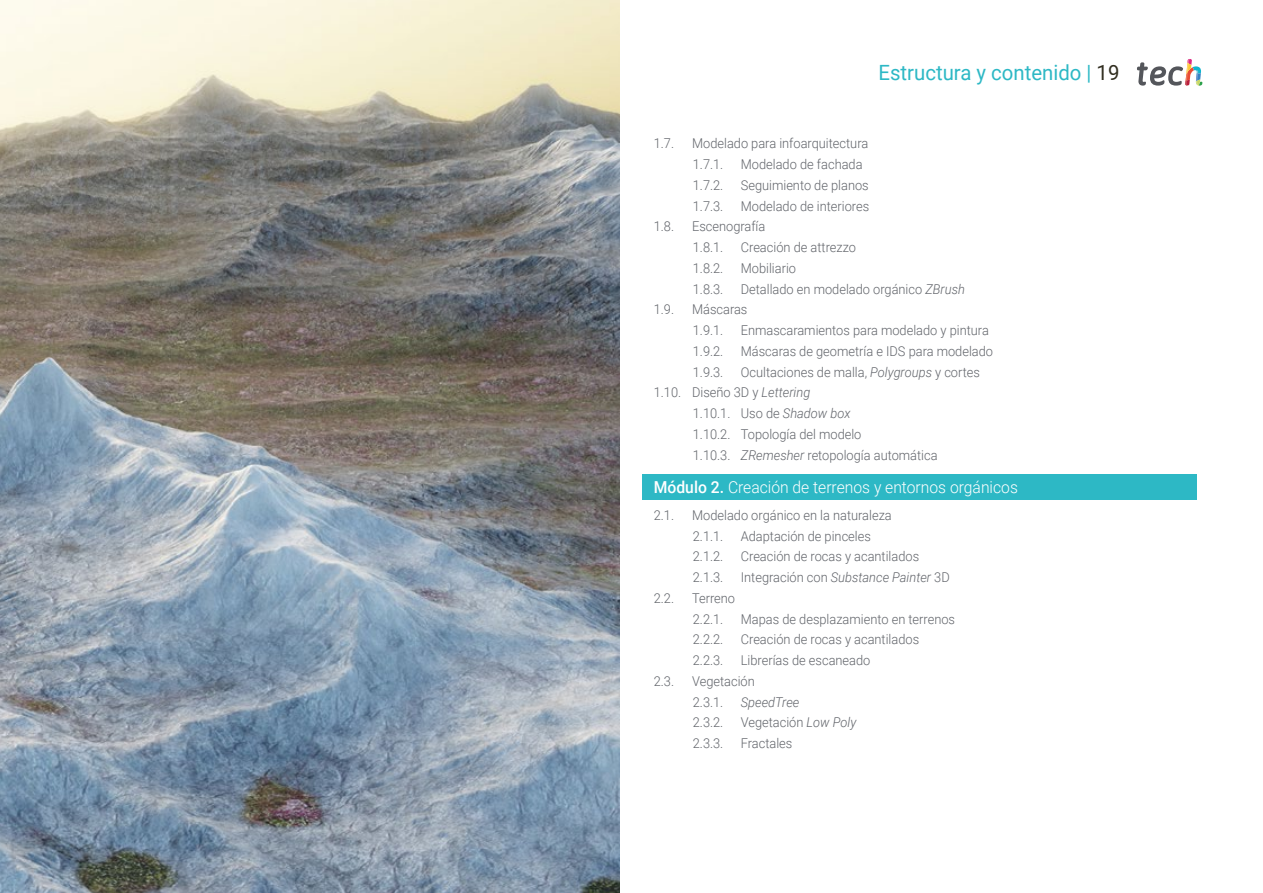
<style>
.page{position:relative;width:1263px;height:893px;background:#fff}
.page>*{position:absolute;margin:0;border:0;box-sizing:border-box;transform-origin:0 0}
.t1{font:21px "Roboto";color:#2db8c5}
.t2{font:300 16.5px "Roboto";color:#fff;scale:.95 1}
.t3{font:300 13.5px/20.7px "Roboto";color:#61646a;scale:.95 1}
.t4{font:italic 300 13.5px "Roboto";color:#61646a;scale:.95 1}
.s1{color:#312e20}
.s2{font-style:italic}
.s3{font-weight:500}
</style>
<div class="page">
<svg style="left:1137px;top:59px;width:65px;height:27px"></svg>
<div style="left:643px;top:474px;width:554px;height:25px;background:#2db8c5"></div>
<img style="left:0;top:0;width:620px;height:893px">
<h1 class="t1" style="left:878px;top:57px;width:242px">Estructura y contenido | <span class="s1">19</span></h1>
<p class="t3" style="left:654px;top:133px;width:23px">1.7.</p>
<p class="t3" style="left:692px;top:133px;width:187px">Modelado para infoarquitectura<br>1.7.1.</p>
<p class="t3" style="left:741px;top:153px;width:130px">Modelado de fachada</p>
<p class="t3" style="left:693px;top:174px;width:34px">1.7.2.</p>
<p class="t3" style="left:741px;top:174px;width:136px">Seguimiento de planos</p>
<p class="t3" style="left:693px;top:195px;width:34px">1.7.3.</p>
<p class="t3" style="left:741px;top:195px;width:137px">Modelado de interiores</p>
<p class="t3" style="left:654px;top:216px;width:23px">1.8.</p>
<p class="t3" style="left:692px;top:216px;width:79px">Escenografía<br>1.8.1.</p>
<p class="t3" style="left:741px;top:236px;width:123px">Creación de attrezzo</p>
<p class="t3" style="left:693px;top:257px;width:34px">1.8.2.</p>
<p class="t3" style="left:741px;top:257px;width:60px">Mobiliario</p>
<p class="t3" style="left:693px;top:278px;width:34px">1.8.3.</p>
<p class="t3" style="left:741px;top:278px;width:237px">Detallado en modelado orgánico <span class="s2">ZBrush</span></p>
<p class="t3" style="left:654px;top:299px;width:23px">1.9.</p>
<p class="t3" style="left:692px;top:299px;width:60px">Máscaras<br>1.9.1.</p>
<p class="t3" style="left:741px;top:319px;width:263px">Enmascaramientos para modelado y pintura</p>
<p class="t3" style="left:693px;top:340px;width:34px">1.9.2.</p>
<p class="t3" style="left:741px;top:340px;width:267px">Máscaras de geometría e IDS para modelado</p>
<p class="t3" style="left:693px;top:361px;width:34px">1.9.3.</p>
<p class="t3" style="left:741px;top:361px;width:253px">Ocultaciones de malla, <span class="s2">Polygroups</span> y cortes</p>
<p class="t3" style="left:654px;top:382px;width:166px">1.10. Diseño 3D y <span class="s2">Lettering</span></p>
<p class="t3" style="left:693px;top:402px;width:167px">1.10.1. Uso de <span class="s2">Shadow box</span></p>
<p class="t3" style="left:693px;top:423px;width:179px">1.10.2. Topología del modelo</p>
<p class="t3" style="left:693px;top:444px;width:259px">1.10.3. <span class="s2">ZRemesher</span> retopología automática</p>
<p class="t2" style="left:654px;top:475px;width:385px"><span class="s3">Módulo 2.</span> Creación de terrenos y entornos orgánicos</p>
<p class="t3" style="left:654px;top:504px;width:23px">2.1.</p>
<p class="t3" style="left:692px;top:504px;width:212px">Modelado orgánico en la naturaleza<br>2.1.1.</p>
<p class="t3" style="left:741px;top:525px;width:138px">Adaptación de pinceles</p>
<p class="t3" style="left:693px;top:546px;width:34px">2.1.2.</p>
<p class="t3" style="left:741px;top:546px;width:189px">Creación de rocas y acantilados</p>
<p class="t3" style="left:693px;top:566px;width:34px">2.1.3.</p>
<p class="t3" style="left:741px;top:566px;width:221px">Integración con <span class="s2">Substance Painter</span> 3D</p>
<p class="t3" style="left:654px;top:587px;width:23px">2.2.</p>
<p class="t3" style="left:692px;top:587px;width:47px">Terreno<br>2.2.1.</p>
<p class="t3" style="left:741px;top:608px;width:227px">Mapas de desplazamiento en terrenos</p>
<p class="t3" style="left:693px;top:629px;width:34px">2.2.2.</p>
<p class="t3" style="left:741px;top:629px;width:189px">Creación de rocas y acantilados</p>
<p class="t3" style="left:693px;top:649px;width:34px">2.2.3.</p>
<p class="t3" style="left:741px;top:649px;width:138px">Librerías de escaneado</p>
<p class="t3" style="left:654px;top:670px;width:23px">2.3.</p>
<p class="t3" style="left:692px;top:670px;width:68px">Vegetación<br>2.3.1.</p>
<p class="t4" style="left:741px;top:692px;width:63px">SpeedTree</p>
<p class="t3" style="left:693px;top:712px;width:34px">2.3.2.</p>
<p class="t3" style="left:741px;top:712px;width:123px">Vegetación <span class="s2">Low Poly</span></p>
<p class="t3" style="left:693px;top:732px;width:34px">2.3.3.</p>
<p class="t3" style="left:741px;top:732px;width:56px">Fractales</p>
</div>
